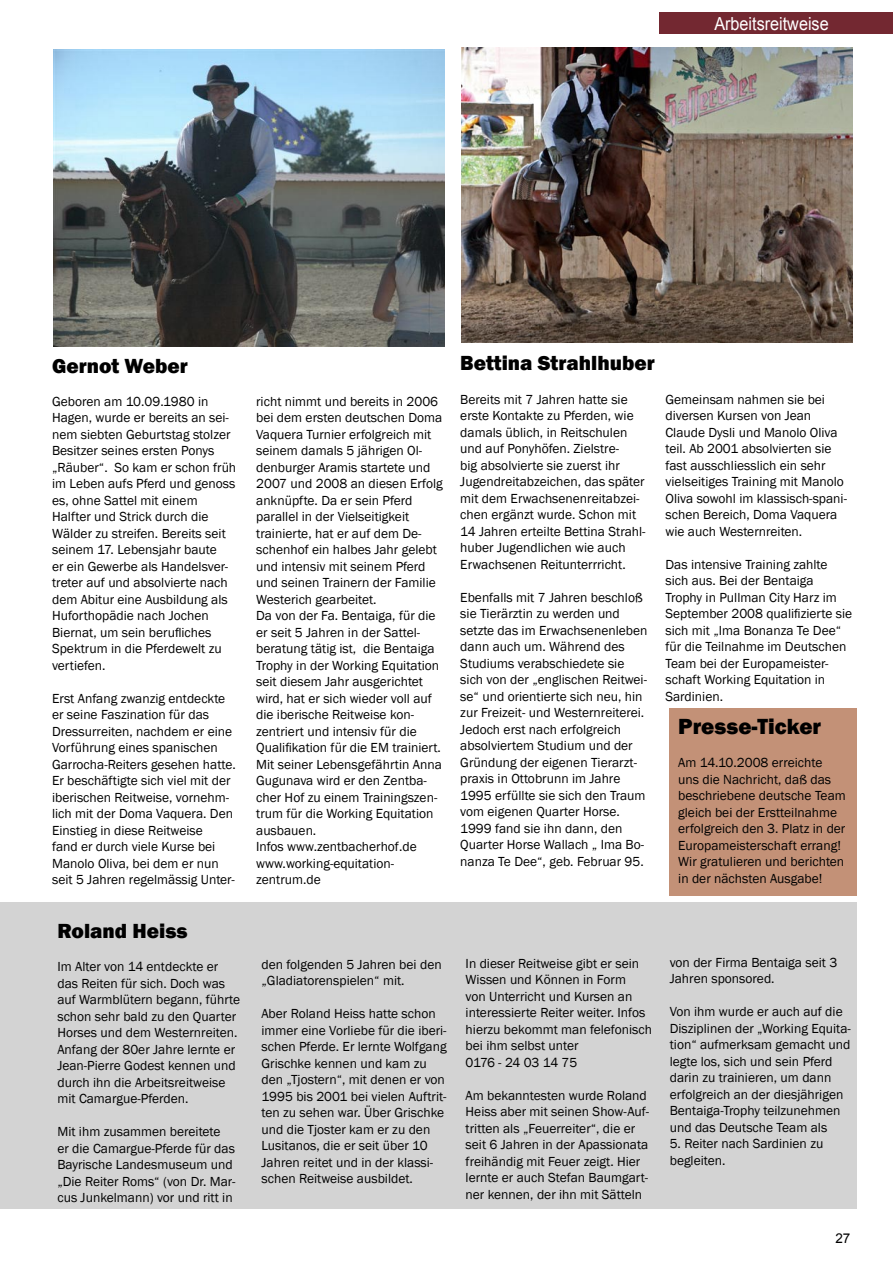
<style>
.page{position:relative;width:893px;height:1263px;background:#fff}
.page>*{position:absolute;margin:0;border:0;box-sizing:border-box;transform-origin:0 0}
._5__fliestext_-_franklin_9{font:800 22.5px "Franklin Gothic";color:#000}
._5__fliestext_-_franklin_9-2{font:800 21px "Franklin Gothic";color:#000}
._1__themen_-_linke_seite{font:18px "Arial";color:#fff;scale:.9 1}
._5__fliestext_-_franklin_9-3{font:13.5px/16.5px "Franklin Gothic";color:#000}
._5__fliestext_-_franklin_9-4{font:13.5px "Franklin Gothic";letter-spacing:-.04em;color:#000}
.t1{font:13.5px "Arial";color:#000}
</style>
<div class="page">
<div style="left:0;top:902px;width:857px;height:306px;background:#d3d3d3"></div>
<div style="left:659px;top:13px;width:234px;height:21px;background:#732831"></div>
<img style="left:53px;top:50px;width:391px;height:296px">
<img style="left:461px;top:47px;width:392px;height:296px">
<div style="left:670px;top:708px;width:187px;height:187px;background:#c39177"></div>
<p class="_1__themen_-_linke_seite" style="left:714px;top:12px;width:129px">Arbeitsreitweise</p>
<p class="_5__fliestext_-_franklin_9-2" style="left:52px;top:352px;width:137px">Gernot Weber</p>
<p class="_5__fliestext_-_franklin_9-3" style="left:52px;top:393px;width:186px">Geboren am 10.09.1980 in<br>Hagen, wurde er bereits an sei&shy;nem siebten Geburtstag stolzer<br>Besitzer seines ersten Ponys „Räuber“. So kam er schon früh im Leben aufs Pferd und genoss es, ohne Sattel mit einem</p>
<p class="_5__fliestext_-_franklin_9-3" style="left:52px;top:509px;width:178px">Halfter und Strick durch die<br>Wälder zu streifen. Bereits seit seinem 17. Lebensjahr baute er ein Gewerbe als Handelsver&shy;treter auf und absolvierte nach dem Abitur eine Ausbildung als</p>
<p class="_5__fliestext_-_franklin_9-3" style="left:52px;top:608px;width:171px">Huforthopädie nach Jochen<br>Biernat, um sein berufliches<br>Spektrum in die Pferdewelt zu</p>
<p class="_5__fliestext_-_franklin_9-3" style="left:52px;top:657px;width:55px">vertiefen.</p>
<p class="_5__fliestext_-_franklin_9-3" style="left:52px;top:690px;width:185px">Erst Anfang zwanzig entdeckte er seine Faszination für das<br>Dressurreiten, nachdem er eine<br>Vorführung eines spanischen<br>Garrocha-Reiters gesehen hatte.<br>Er beschäftigte sich viel mit der iberischen Reitweise, vornehm&shy;lich mit der Doma Vaquera. Den<br>Einstieg in diese Reitweise</p>
<p class="_5__fliestext_-_franklin_9-3" style="left:52px;top:839px;width:184px">fand er durch viele Kurse bei<br>Manolo Oliva, bei dem er nun seit 5 Jahren regelmässig Unter-</p>
<p class="_5__fliestext_-_franklin_9-2" style="left:57px;top:917px;width:132px">Roland Heiss</p>
<p class="_5__fliestext_-_franklin_9-3" style="left:57px;top:959px;width:184px">Im Alter von 14 entdeckte er das Reiten für sich. Doch was auf Warmblütern begann, führte schon sehr bald zu den Quarter<br>Horses und dem Westernreiten.<br>Anfang der 80er Jahre lernte er<br>Jean-Pierre Godest kennen und durch ihn die Arbeitsreitweise mit Camargue-Pferden.</p>
<p class="_5__fliestext_-_franklin_9-3" style="left:57px;top:1124px;width:180px">Mit ihm zusammen bereitete<br>er die Camargue-Pferde für das<br>Bayrische Landesmuseum und „Die Reiter Roms“ (von Dr. Mar&shy;cus Junkelmann) vor und ritt in</p>
<p class="_5__fliestext_-_franklin_9-3" style="left:256px;top:393px;width:188px">richt nimmt und bereits in 2006 bei dem ersten deutschen Doma<br>Vaquera Turnier erfolgreich mit seinem damals 5 jährigen Ol&shy;denburger Aramis startete und</p>
<p class="_5__fliestext_-_franklin_9-3" style="left:256px;top:476px;width:188px">2007 und 2008 an diesen Erfolg anknüpfte. Da er sein Pferd parallel in der Vielseitigkeit trainierte, hat er auf dem De&shy;schenhof ein halbes Jahr gelebt und intensiv mit seinem Pferd und seinen Trainern der Familie<br>Westerich gearbeitet.</p>
<p class="_5__fliestext_-_franklin_9-3" style="left:256px;top:608px;width:187px">Da von der Fa. Bentaiga, für die er seit 5 Jahren in der Sattel&shy;beratung tätig ist, die Bentaiga<br>Trophy in der Working Equitation seit diesem Jahr ausgerichtet wird, hat er sich wieder voll auf die iberische Reitweise kon&shy;zentriert und intensiv für die<br>Qualifikation für die EM trainiert.<br>Mit seiner Lebensgefährtin Anna<br>Gugunava wird er den Zentba&shy;cher Hof zu einem Trainingszen&shy;trum für die Working Equitation ausbauen.</p>
<p class="_5__fliestext_-_franklin_9-3" style="left:256px;top:839px;width:162px">Infos www.zentbacherhof.de</p>
<p class="_5__fliestext_-_franklin_9-3" style="left:256px;top:855px;width:139px">www.working-equitation-</p>
<p class="_5__fliestext_-_franklin_9-3" style="left:256px;top:872px;width:66px">zentrum.de</p>
<p class="_5__fliestext_-_franklin_9-2" style="left:460px;top:350px;width:196px">Bettina Strahlhuber</p>
<p class="_5__fliestext_-_franklin_9-3" style="left:460px;top:391px;width:187px">Bereits mit 7 Jahren hatte sie erste Kontakte zu Pferden, wie damals üblich, in Reitschulen und auf Ponyhöfen. Zielstre-<br>big absolvierte sie zuerst ihr<br>Jugendreitabzeichen, das später mit dem Erwachsenenreitabzei&shy;chen ergänzt wurde. Schon mit<br>14 Jahren erteilte Bettina Strahl&shy;huber Jugendlichen wie auch<br>Erwachsenen Reitunterrricht.</p>
<p class="_5__fliestext_-_franklin_9-3" style="left:460px;top:589px;width:189px">Ebenfalls mit 7 Jahren beschloß sie Tierärztin zu werden und setzte das im Erwachsenenleben dann auch um. Während des<br>Studiums verabschiedete sie sich von der „englischen Reitwei&shy;se“ und orientierte sich neu, hin zur Freizeit- und Westernreiterei.<br>Jedoch erst nach erfolgreich absolviertem Studium und der<br>Gründung der eigenen Tierarzt&shy;praxis in Ottobrunn im Jahre<br>1995 erfüllte sie sich den Traum vom eigenen Quarter Horse.<br>1999 fand sie ihn dann, den<br>Quarter Horse Wallach „ Ima Bo&shy;nanza Te Dee“, geb. Februar 95.</p>
<p class="_5__fliestext_-_franklin_9-3" style="left:665px;top:391px;width:183px">Gemeinsam nahmen sie bei diversen Kursen von Jean<br>Claude Dysli und Manolo Oliva teil. Ab 2001 absolvierten sie fast ausschliesslich ein sehr vielseitiges Training mit Manolo<br>Oliva sowohl im klassisch-spani&shy;schen Bereich, Doma Vaquera wie auch Westernreiten.</p>
<p class="_5__fliestext_-_franklin_9-3" style="left:665px;top:556px;width:188px">Das intensive Training zahlte sich aus. Bei der Bentaiga<br>Trophy in Pullman City Harz im<br>September 2008 qualifizierte sie sich mit „Ima Bonanza Te Dee“ für die Teilnahme im Deutschen<br>Team bei der Europameister&shy;schaft Working Equitation in<br>Sardinien.</p>
<p class="_5__fliestext_-_franklin_9" style="left:678px;top:712px;width:144px">Presse-Ticker</p>
<p class="_5__fliestext_-_franklin_9-3" style="left:678px;top:754px;width:169px">Am 14.10.2008 erreichte uns die Nachricht, daß das beschriebene deutsche Team gleich bei der Erstteilnahme erfolgreich den 3. Platz in der<br>Europameisterschaft errang!<br>Wir gratulieren und berichten in der nächsten Ausgabe!</p>
<p class="_5__fliestext_-_franklin_9-3" style="left:261px;top:956px;width:182px">den folgenden 5 Jahren bei den „Gladiatorenspielen“ mit.</p>
<p class="_5__fliestext_-_franklin_9-3" style="left:261px;top:1006px;width:187px">Aber Roland Heiss hatte schon immer eine Vorliebe für die iberi&shy;schen Pferde. Er lernte Wolfgang<br>Grischke kennen und kam zu den „Tjostern“, mit denen er von<br>1995 bis 2001 bei vielen Auftrit&shy;ten zu sehen war. Über Grischke und die Tjoster kam er zu den<br>Lusitanos, die er seit über 10<br>Jahren reitet und in der klassi&shy;schen Reitweise ausbildet.</p>
<p class="_5__fliestext_-_franklin_9-3" style="left:466px;top:955px;width:188px">In dieser Reitweise gibt er sein<br>Wissen und Können in Form<br>von Unterricht und Kursen an interessierte Reiter weiter. Infos hierzu bekommt man felefonisch bei ihm selbst unter</p>
<p class="_5__fliestext_-_franklin_9-4" style="left:466px;top:1054px;width:113px">0176 - 24 03 14 75</p>
<p class="_5__fliestext_-_franklin_9-3" style="left:466px;top:1087px;width:185px">Am bekanntesten wurde Roland<br>Heiss aber mit seinen Show-Auf&shy;tritten als „Feuerreiter“, die er seit 6 Jahren in der Apassionata freihändig mit Feuer zeigt. Hier lernte er auch Stefan Baumgart&shy;ner kennen, der ihn mit Sätteln</p>
<p class="_5__fliestext_-_franklin_9-3" style="left:670px;top:954px;width:169px">von der Firma Bentaiga seit 3<br>Jahren sponsored.</p>
<p class="_5__fliestext_-_franklin_9-3" style="left:670px;top:1004px;width:183px">Von ihm wurde er auch auf die<br>Disziplinen der „Working Equita&shy;tion“ aufmerksam gemacht und legte los, sich und sein Pferd darin zu trainieren, um dann erfolgreich an der diesjährigen<br>Bentaiga-Trophy teilzunehmen und das Deutsche Team als</p>
<p class="_5__fliestext_-_franklin_9-3" style="left:670px;top:1136px;width:155px">5. Reiter nach Sardinien zu begleiten.</p>
<p class="t1" style="left:835px;top:1229px;width:17px">27</p>
</div>
